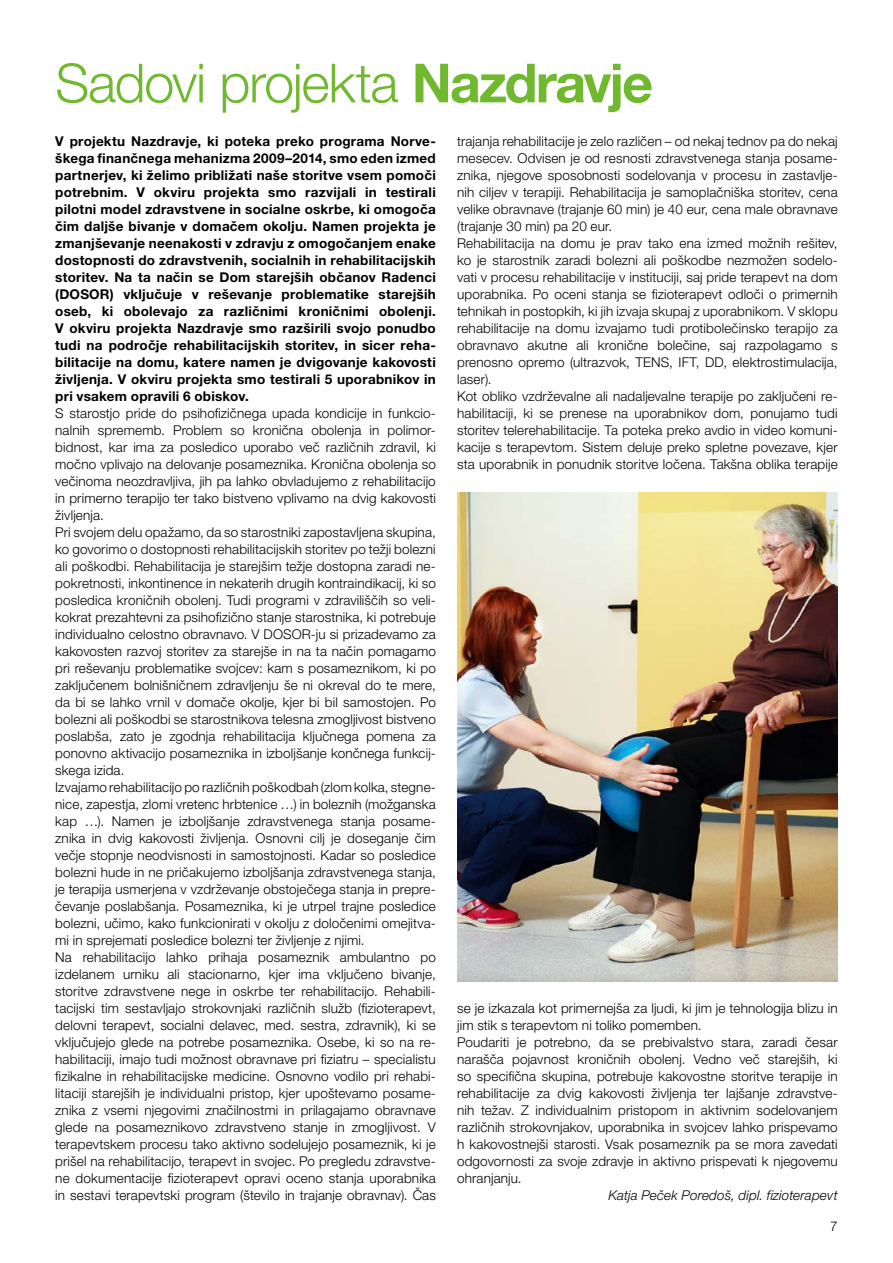
<style>
.page{position:relative;width:893px;height:1263px;background:#fff}
.page>*{position:absolute;margin:0;border:0;box-sizing:border-box;transform-origin:0 0}
.t1{font:300 54px "Helvetica Neue LT Pro";letter-spacing:-.025em;color:#70b92f}
.t2{font:300 13.5px/17px "Helvetica Neue LT Pro";letter-spacing:.01em;color:#000}
.t3{font:700 13.5px/17px "Helvetica Neue LT Pro";letter-spacing:.02em;color:#000;text-align:justify}
.t4{font:italic 300 13.5px "Helvetica Neue LT Pro";letter-spacing:.01em;color:#000}
.s1{font-weight:700}
</style>
<div class="page">
<img style="left:457px;top:493px;width:381px;height:489px">
<h1 class="t1" style="left:55px;top:50px;width:599px">Sadovi projekta <span class="s1">Nazdravje</span></h1>
<p class="t3" style="left:55px;top:132px;width:382px">V projektu Nazdravje, ki poteka preko programa Norve&shy;škega finančnega mehanizma 2009–2014, smo eden izmed partnerjev, ki želimo približati naše storitve vsem pomoči potrebnim. V okviru projekta smo razvijali in testirali pilotni model zdravstvene in socialne oskrbe, ki omogoča čim daljše bivanje v domačem okolju. Namen projekta je zmanjševanje neenakosti v zdravju z omogočanjem enake dostopnosti do zdravstvenih, socialnih in rehabilitacijskih storitev. Na ta način se Dom starejših občanov Radenci (DOSOR) vključuje v reševanje problematike starejših oseb, ki obolevajo za različnimi kroničnimi obolenji.<br>V okviru projekta Nazdravje smo razširili svojo ponudbo tudi na področje rehabilitacijskih storitev, in sicer reha&shy;bilitacije na domu, katere namen je dvigovanje kakovosti življenja. V okviru projekta smo testirali 5 uporabnikov in pri vsakem opravili 6 obiskov.</p>
<p class="t2" style="left:55px;top:404px;width:382px">S starostjo pride do psihofizičnega upada kondicije in funkcio&shy;nalnih sprememb. Problem so kronična obolenja in polimor&shy;bidnost, kar ima za posledico uporabo več različnih zdravil, ki močno vplivajo na delovanje posameznika. Kronična obolenja so večinoma neozdravljiva, jih pa lahko obvladujemo z rehabilitacijo in primerno terapijo ter tako bistveno vplivamo na dvig kakovosti življenja.<br>Pri svojem delu opažamo, da so starostniki zapostavljena skupina, ko govorimo o dostopnosti rehabilitacijskih storitev po težji bolezni ali poškodbi. Rehabilitacija je starejšim težje dostopna zaradi ne&shy;pokretnosti, inkontinence in nekaterih drugih kontraindikacij, ki so posledica kroničnih obolenj. Tudi programi v zdraviliščih so veli&shy;kokrat prezahtevni za psihofizično stanje starostnika, ki potrebuje individualno celostno obravnavo. V DOSOR-ju si prizadevamo za kakovosten razvoj storitev za starejše in na ta način pomagamo pri reševanju problematike svojcev: kam s posameznikom, ki po zaključenem bolnišničnem zdravljenju še ni okreval do te mere, da bi se lahko vrnil v domače okolje, kjer bi bil samostojen. Po bolezni ali poškodbi se starostnikova telesna zmogljivost bistveno poslabša, zato je zgodnja rehabilitacija ključnega pomena za ponovno aktivacijo posameznika in izboljšanje končnega funkcij&shy;skega izida.<br>Izvajamo rehabilitacijo po različnih poškodbah (zlom kolka, stegne&shy;nice, zapestja, zlomi vretenc hrbtenice …) in boleznih (možganska kap …). Namen je izboljšanje zdravstvenega stanja posame&shy;znika in dvig kakovosti življenja. Osnovni cilj je doseganje čim večje stopnje neodvisnosti in samostojnosti. Kadar so posledice bolezni hude in ne pričakujemo izboljšanja zdravstvenega stanja, je terapija usmerjena v vzdrževanje obstoječega stanja in prepre&shy;čevanje poslabšanja. Posameznika, ki je utrpel trajne posledice bolezni, učimo, kako funkcionirati v okolju z določenimi omejitva&shy;mi in sprejemati posledice bolezni ter življenje z njimi.<br>Na rehabilitacijo lahko prihaja posameznik ambulantno po izdelanem urniku ali stacionarno, kjer ima vključeno bivanje, storitve zdravstvene nege in oskrbe ter rehabilitacijo. Rehabili&shy;tacijski tim sestavljajo strokovnjaki različnih služb (fizioterapevt, delovni terapevt, socialni delavec, med. sestra, zdravnik), ki se vključujejo glede na potrebe posameznika. Osebe, ki so na re&shy;habilitaciji, imajo tudi možnost obravnave pri fiziatru – specialistu fizikalne in rehabilitacijske medicine. Osnovno vodilo pri rehabi&shy;litaciji starejših je individualni pristop, kjer upoštevamo posame&shy;znika z vsemi njegovimi značilnostmi in prilagajamo obravnave glede na posameznikovo zdravstveno stanje in zmogljivost. V terapevtskem procesu tako aktivno sodelujejo posameznik, ki je prišel na rehabilitacijo, terapevt in svojec. Po pregledu zdravstve&shy;ne dokumentacije fizioterapevt opravi oceno stanja uporabnika in sestavi terapevtski program (število in trajanje obravnav). Čas</p>
<p class="t2" style="left:457px;top:133px;width:382px">trajanja rehabilitacije je zelo različen – od nekaj tednov pa do nekaj mesecev. Odvisen je od resnosti zdravstvenega stanja posame&shy;znika, njegove sposobnosti sodelovanja v procesu in zastavlje&shy;nih ciljev v terapiji. Rehabilitacija je samoplačniška storitev, cena velike obravnave (trajanje 60 min) je 40 eur, cena male obravnave (trajanje 30 min) pa 20 eur.<br>Rehabilitacija na domu je prav tako ena izmed možnih rešitev, ko je starostnik zaradi bolezni ali poškodbe nezmožen sodelo&shy;vati v procesu rehabilitacije v instituciji, saj pride terapevt na dom uporabnika. Po oceni stanja se fizioterapevt odloči o primernih tehnikah in postopkih, ki jih izvaja skupaj z uporabnikom. V sklopu rehabilitacije na domu izvajamo tudi protibolečinsko terapijo za obravnavo akutne ali kronične bolečine, saj razpolagamo s prenosno opremo (ultrazvok, TENS, IFT, DD, elektrostimulacija, laser).<br>Kot obliko vzdrževalne ali nadaljevalne terapije po zaključeni re&shy;habilitaciji, ki se prenese na uporabnikov dom, ponujamo tudi storitev telerehabilitacije. Ta poteka preko avdio in video komuni&shy;kacije s terapevtom. Sistem deluje preko spletne povezave, kjer sta uporabnik in ponudnik storitve ločena. Takšna oblika terapije</p>
<p class="t2" style="left:457px;top:999px;width:382px">se je izkazala kot primernejša za ljudi, ki jim je tehnologija blizu in jim stik s terapevtom ni toliko pomemben.<br>Poudariti je potrebno, da se prebivalstvo stara, zaradi česar narašča pojavnost kroničnih obolenj. Vedno več starejših, ki so specifična skupina, potrebuje kakovostne storitve terapije in rehabilitacije za dvig kakovosti življenja ter lajšanje zdravstve&shy;nih težav. Z individualnim pristopom in aktivnim sodelovanjem različnih strokovnjakov, uporabnika in svojcev lahko prispevamo h kakovostnejši starosti. Vsak posameznik pa se mora zavedati odgovornosti za svoje zdravje in aktivno prispevati k njegovemu ohranjanju.</p>
<p class="t4" style="left:608px;top:1187px;width:231px">Katja Peček Poredoš, dipl. fizioterapevt</p>
<p class="t2" style="left:830px;top:1217px;width:9px">7</p>
</div>
